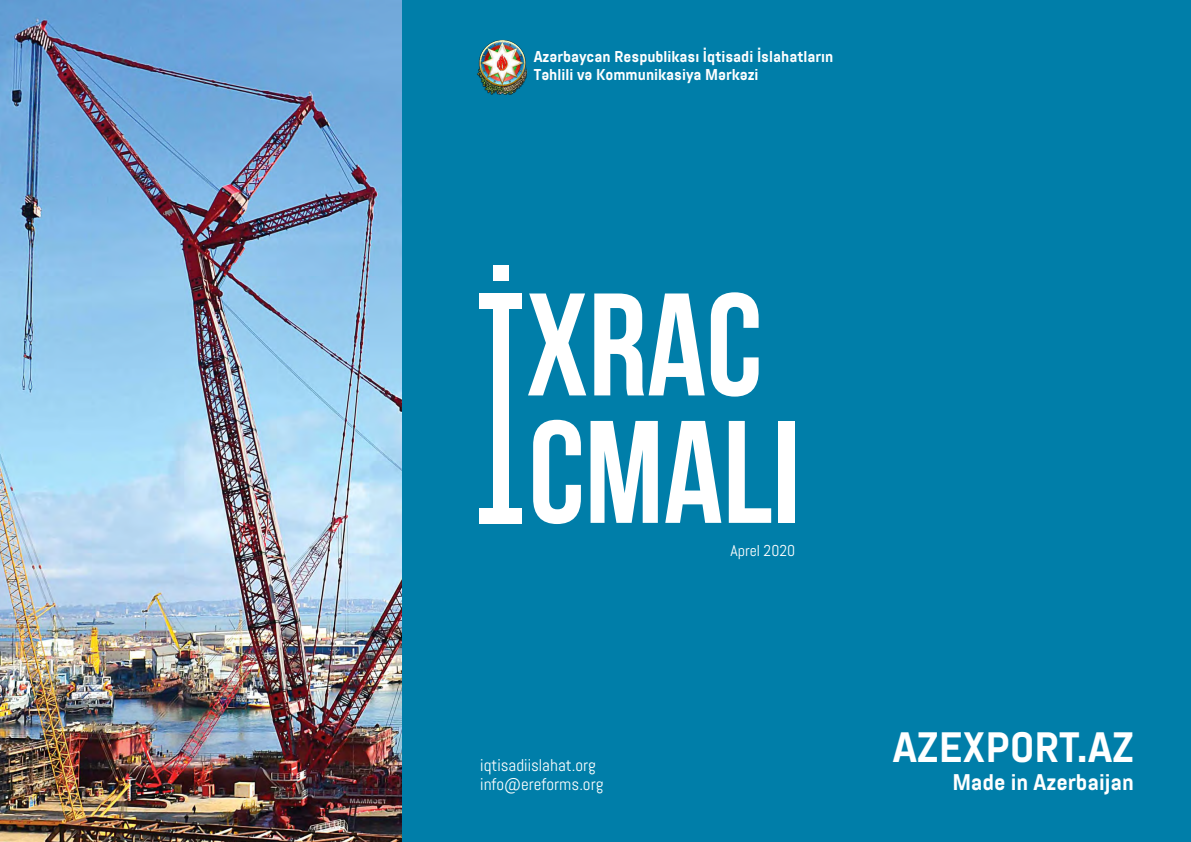
<style>
.page{position:relative;width:1191px;height:842px;background:#007ea9}
.page>*{position:absolute;margin:0;border:0;box-sizing:border-box;transform-origin:0 0}
.t1{font:700 145.6px/127.4px "Bebas Neue";color:#fff}
.t2{font:700 42.4px "Abel Pro";color:#fff}
.t3{font:700 22.6px "Abel Pro";color:#fff}
.t4{font:17px/18.8px "Abel Pro";color:#fff}
.t5{font:700 15.7px/17.8px "Abel Pro";color:#fff}
.t6{font:15.7px "Abel Pro";color:#fff}
</style>
<div class="page">
<img style="left:0;top:0;width:401px;height:842px">
<img style="left:477px;top:40px;width:51px;height:55px">
<div style="left:493px;top:295px;width:15px;height:228px;background:#fff"></div>
<div style="left:493px;top:265px;width:15px;height:16px;background:#fff"></div>
<div style="left:479px;top:293px;width:43px;height:16px;background:#fff"></div>
<div style="left:479px;top:509px;width:43px;height:15px;background:#fff"></div>
<p class="t5" style="left:534px;top:50px;width:301px">Azərbaycan Respublikası İqtisadi İslahatların<br>Təhlili və Kommunikasiya Mərkəzi</p>
<h1 class="t1" style="left:526px;top:295px;width:276px">XRAC<br>CMALI</h1>
<p class="t4" style="left:480px;top:757px;width:125px">iqtisadiislahat.org info@ereforms.org</p>
<p class="t6" style="left:730px;top:544px;width:66px">Aprel 2020</p>
<h2 class="t2" style="left:892px;top:730px;width:243px">AZEXPORT.AZ</h2>
<h3 class="t3" style="left:952px;top:773px;width:183px">Made in Azerbaijan</h3>
</div>
